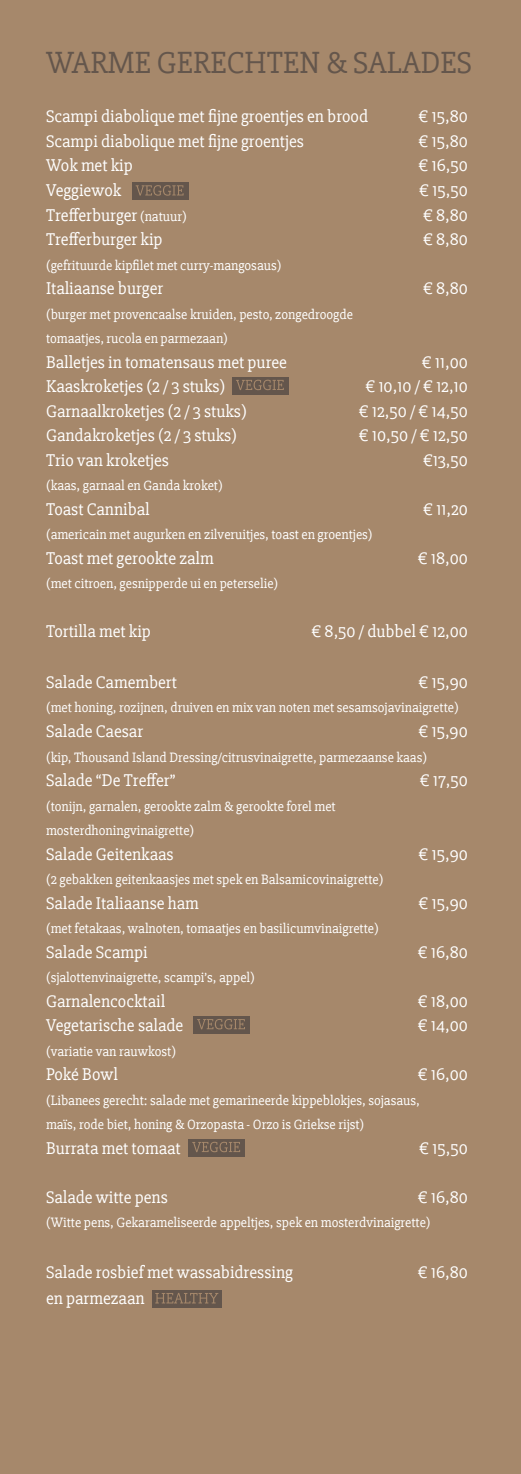
<style>
.page{position:relative;width:521px;height:1474px;background:#fff}
.page>*{position:absolute;margin:0;border:0;box-sizing:border-box;transform-origin:0 0}
.t1{font:31.5px "Slabo 27 px";color:#64564c}
.t2{font:17.5px "Slabo 27 px";color:#fff}
.t3{font:14px/24.5px "Slabo 27 px";color:#fff}
.s1{font-size:14px}
</style>
<div class="page">
<div style="left:0;top:0;width:521px;height:1473px;background:#a6886b"></div>
<div style="left:132px;top:183px;width:57px;height:17px;background:#64564c"></div>
<svg style="left:136px;top:185px;width:48px;height:11px"></svg>
<div style="left:193px;top:1016px;width:57px;height:17px;background:#64564c"></div>
<svg style="left:197px;top:1019px;width:48px;height:10px"></svg>
<div style="left:232px;top:377px;width:57px;height:17px;background:#64564c"></div>
<svg style="left:236px;top:380px;width:48px;height:10px"></svg>
<div style="left:189px;top:1139px;width:56px;height:17px;background:#64564c"></div>
<svg style="left:192px;top:1141px;width:48px;height:11px"></svg>
<div style="left:152px;top:1290px;width:70px;height:17px;background:#64564c"></div>
<svg style="left:155px;top:1293px;width:63px;height:10px"></svg>
<h1 class="t1" style="left:46px;top:45px;width:427px">WARME GERECHTEN &amp; SALADES</h1>
<p class="t2" style="left:46px;top:106px;width:324px">Scampi diabolique met fijne groentjes en brood</p>
<p class="t2" style="left:419px;top:106px;width:51px">€ 15,80</p>
<p class="t2" style="left:46px;top:131px;width:259px">Scampi diabolique met fijne groentjes</p>
<p class="t2" style="left:418px;top:131px;width:51px">€ 15,80</p>
<p class="t2" style="left:46px;top:155px;width:88px">Wok met kip</p>
<p class="t2" style="left:418px;top:155px;width:51px">€ 16,50</p>
<p class="t2" style="left:46px;top:180px;width:77px">Veggiewok</p>
<p class="t2" style="left:419px;top:180px;width:50px">€ 15,50</p>
<p class="t2" style="left:46px;top:204px;width:142px">Trefferburger <span class="s1">(natuur)</span></p>
<p class="t2" style="left:423px;top:204px;width:46px">€ 8,80</p>
<p class="t2" style="left:46px;top:229px;width:118px">Trefferburger kip</p>
<p class="t2" style="left:423px;top:229px;width:46px">€ 8,80</p>
<p class="t3" style="left:46px;top:252px;width:237px">(gefrituurde kipfilet met curry-mangosaus)</p>
<p class="t2" style="left:46px;top:278px;width:119px">Italiaanse burger</p>
<p class="t2" style="left:423px;top:278px;width:46px">€ 8,80</p>
<p class="t3" style="left:46px;top:301px;width:308px">(burger met provencaalse kruiden, pesto, zongedroogde tomaatjes, rucola en parmezaan)</p>
<p class="t2" style="left:46px;top:351px;width:243px">Balletjes in tomatensaus met puree</p>
<p class="t2" style="left:422px;top:351px;width:48px">€ 11,00</p>
<p class="t2" style="left:46px;top:376px;width:181px">Kaaskroketjes (2 / 3 stuks)</p>
<p class="t2" style="left:365px;top:376px;width:104px">€ 10,10 / € 12,10</p>
<p class="t2" style="left:46px;top:400px;width:202px">Garnaalkroketjes (2 / 3 stuks)</p>
<p class="t2" style="left:359px;top:400px;width:110px">€ 12,50 / € 14,50</p>
<p class="t2" style="left:46px;top:425px;width:193px">Gandakroketjes (2 / 3 stuks)</p>
<p class="t2" style="left:359px;top:425px;width:110px">€ 10,50 / € 12,50</p>
<p class="t2" style="left:46px;top:449px;width:125px">Trio van kroketjes</p>
<p class="t2" style="left:423px;top:449px;width:46px">€13,50</p>
<p class="t3" style="left:46px;top:473px;width:178px">(kaas, garnaal en Ganda kroket)</p>
<p class="t2" style="left:46px;top:498px;width:105px">Toast Cannibal</p>
<p class="t2" style="left:423px;top:498px;width:46px">€ 11,20</p>
<p class="t3" style="left:46px;top:522px;width:328px">(americain met augurken en zilveruitjes, toast en groentjes)</p>
<p class="t2" style="left:46px;top:547px;width:169px">Toast met gerookte zalm</p>
<p class="t2" style="left:418px;top:547px;width:51px">€ 18,00</p>
<p class="t3" style="left:46px;top:571px;width:234px">(met citroen, gesnipperde ui en peterselie)</p>
<p class="t2" style="left:46px;top:621px;width:106px">Tortilla met kip</p>
<p class="t2" style="left:312px;top:621px;width:158px">€ 8,50 / dubbel € 12,00</p>
<p class="t2" style="left:46px;top:672px;width:132px">Salade Camembert</p>
<p class="t2" style="left:418px;top:672px;width:51px">€ 15,90</p>
<p class="t3" style="left:46px;top:695px;width:414px">(met honing, rozijnen, druiven en mix van noten met sesamsojavinaigrette)</p>
<p class="t2" style="left:46px;top:721px;width:99px">Salade Caesar</p>
<p class="t2" style="left:418px;top:721px;width:51px">€ 15,90</p>
<p class="t3" style="left:46px;top:744px;width:382px">(kip, Thousand Island Dressing/citrusvinaigrette, parmezaanse kaas)</p>
<p class="t2" style="left:46px;top:770px;width:131px">Salade “De Treffer”</p>
<p class="t2" style="left:420px;top:770px;width:49px">€ 17,50</p>
<p class="t3" style="left:46px;top:793px;width:291px">(tonijn, garnalen, gerookte zalm &amp; gerookte forel met mosterdhoningvinaigrette)</p>
<p class="t2" style="left:46px;top:843px;width:129px">Salade Geitenkaas</p>
<p class="t2" style="left:418px;top:843px;width:51px">€ 15,90</p>
<p class="t3" style="left:46px;top:867px;width:339px">(2 gebakken geitenkaasjes met spek en Balsamicovinaigrette)</p>
<p class="t2" style="left:46px;top:892px;width:154px">Salade Italiaanse ham</p>
<p class="t2" style="left:418px;top:892px;width:51px">€ 15,90</p>
<p class="t3" style="left:46px;top:916px;width:334px">(met fetakaas, walnoten, tomaatjes en basilicumvinaigrette)</p>
<p class="t2" style="left:46px;top:941px;width:103px">Salade Scampi</p>
<p class="t2" style="left:418px;top:941px;width:51px">€ 16,80</p>
<p class="t3" style="left:46px;top:965px;width:210px">(sjalottenvinaigrette, scampi’s, appel)</p>
<p class="t2" style="left:46px;top:990px;width:121px">Garnalencocktail</p>
<p class="t2" style="left:418px;top:990px;width:51px">€ 18,00</p>
<p class="t2" style="left:46px;top:1015px;width:139px">Vegetarische salade</p>
<p class="t2" style="left:418px;top:1015px;width:51px">€ 14,00</p>
<p class="t3" style="left:46px;top:1038px;width:132px">(variatie van rauwkost)</p>
<p class="t2" style="left:46px;top:1064px;width:73px">Poké Bowl</p>
<p class="t2" style="left:418px;top:1064px;width:51px">€ 16,00</p>
<p class="t3" style="left:46px;top:1087px;width:375px">(Libanees gerecht: salade met gemarineerde kippeblokjes, sojasaus, maïs, rode biet, honing &amp; Orzopasta - Orzo is Griekse rijst)</p>
<p class="t2" style="left:46px;top:1137px;width:136px">Burrata met tomaat</p>
<p class="t2" style="left:419px;top:1137px;width:50px">€ 15,50</p>
<p class="t2" style="left:46px;top:1186px;width:123px">Salade witte pens</p>
<p class="t2" style="left:418px;top:1186px;width:51px">€ 16,80</p>
<p class="t3" style="left:46px;top:1210px;width:386px">(Witte pens, Gekarameliseerde appeltjes, spek en mosterdvinaigrette)</p>
<p class="t2" style="left:46px;top:1261px;width:248px">Salade rosbief met wassabidressing</p>
<p class="t2" style="left:418px;top:1261px;width:51px">€ 16,80</p>
<p class="t2" style="left:46px;top:1288px;width:100px">en parmezaan</p>
</div>
